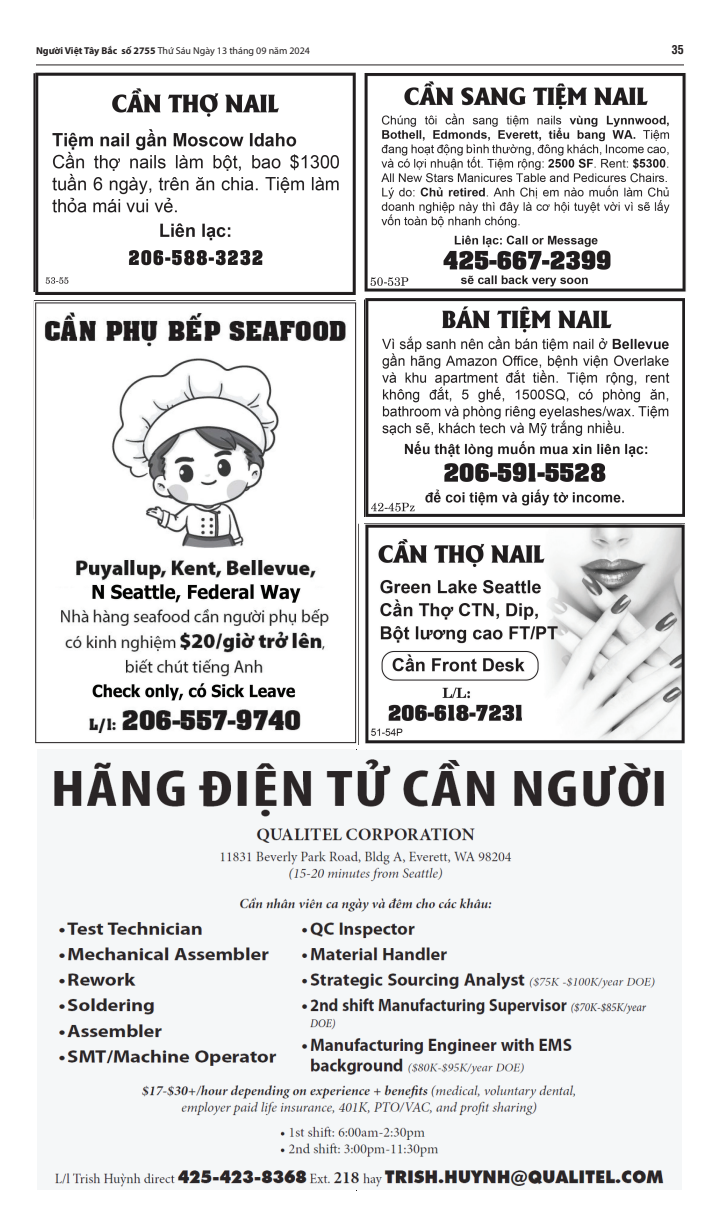
<style>
.page{position:relative;width:720px;height:1224px;background:#fff}
.page>*{position:absolute;margin:0;border:0;box-sizing:border-box;transform-origin:0 0}
.t1{font:12px "VNI Helve Condense Bold";color:#231f20}
.t2{font:10px "Myriad Pro";color:#231f20}
.t3{font:700 10px "Myriad Pro";color:#231f20}
.s1{font-weight:700}
</style>
<div class="page">
<hr style="left:36px;top:65px;width:648px;height:1px;background:#231f20">
<img style="left:365px;top:298px;width:320px;height:219px">
<img style="left:365px;top:524px;width:320px;height:220px">
<img style="left:365px;top:73px;width:320px;height:219px">
<img style="left:36px;top:73px;width:320px;height:222px">
<img style="left:37px;top:751px;width:627px;height:439px">
<img style="left:35px;top:302px;width:322px;height:442px">
<p class="t2" style="left:158px;top:45px;width:154px">Thứ Sáu Ngày 13 tháng 09 năm 2024</p>
<p class="t1" style="left:672px;top:40px;width:14px">35</p>
<p class="t2" style="left:36px;top:45px;width:279px"><span class="s1">Người Việt Tây Bắc số 27256</span>Thứ Sáu Ngày 23 tháng 02 năm 2024</p>
<p class="t3" style="left:145px;top:44px;width:7px">5</p>
<p class="t2" style="left:217px;top:46px;width:12px">01</p>
<p class="t2" style="left:261px;top:46px;width:7px">3</p>
<p class="t3" style="left:150px;top:45px;width:7px">7</p>
<p class="t2" style="left:35px;top:49px;width:276px"><span class="s1">Người Việt Tây Bắc số 2725</span> Thứ Sáu Ngày 16 tháng 02 năm 2024</p>
<p class="t1" style="left:671px;top:45px;width:14px">35</p>
</div>
